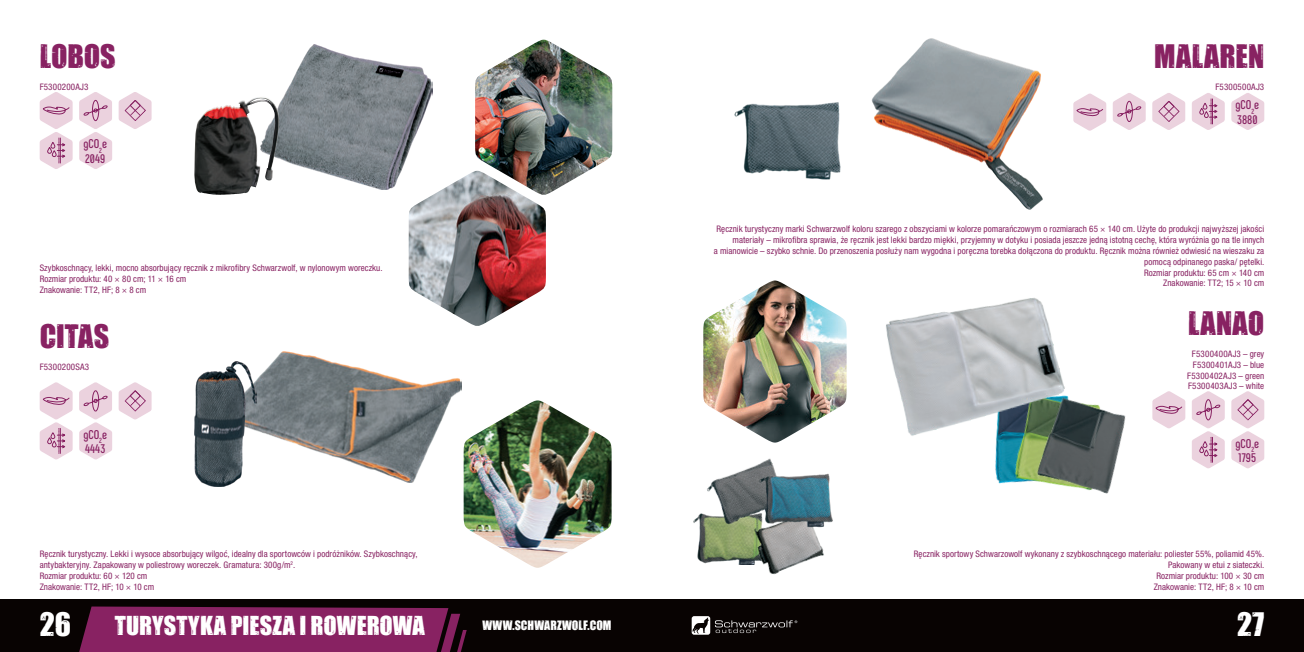
<style>
.page{position:relative;width:1304px;height:652px;background:#fff}
.page>*{position:absolute;margin:0;border:0;box-sizing:border-box;transform-origin:0 0}
.t1{font:30px "Impacted 20";letter-spacing:.005em;color:#882262}
.t2{font:30px "Impacted 20";color:#fff}
.t3{font:24.2px "Impacted 20";letter-spacing:.005em;color:#fff}
.t4{font:700 12.7px "Phenomena";color:#882262}
.t5{font:700 12.5px "Phenomena";color:#882262}
.t6{font:12px "Impacted 20";letter-spacing:.005em;color:#fff}
.t7{font:condensed 9px/10.8px "Helvetica Neue LT Pro";letter-spacing:.005em;color:#882262}
.t8{font:condensed 9px "Helvetica Neue LT Pro";letter-spacing:.025em;color:#882262}
</style>
<div class="page">
<div style="left:652px;top:599px;width:652px;height:53px;background:#080302"></div>
<svg style="left:692px;top:616px;width:105px;height:19px"></svg>
<div style="left:0;top:599px;width:652px;height:53px;background:#080302"></div>
<svg style="left:79px;top:606px;width:388px;height:46px;background:#7d1f5a"></svg>
<img style="left:475px;top:40px;width:137px;height:155px">
<img style="left:409px;top:171px;width:137px;height:155px">
<img style="left:464px;top:400px;width:148px;height:168px">
<img style="left:262px;top:45px;width:170px;height:145px">
<img style="left:194px;top:97px;width:68px;height:98px">
<img style="left:234px;top:352px;width:227px;height:131px">
<img style="left:194px;top:362px;width:63px;height:125px">
<img style="left:734px;top:102px;width:107px;height:78px">
<img style="left:871px;top:38px;width:172px;height:172px">
<img style="left:693px;top:515px;width:50px;height:49px">
<img style="left:743px;top:528px;width:81px;height:47px">
<img style="left:699px;top:458px;width:93px;height:75px">
<img style="left:755px;top:470px;width:78px;height:58px">
<img style="left:995px;top:446px;width:8px;height:38px">
<img style="left:1003px;top:446px;width:26px;height:38px">
<img style="left:1029px;top:401px;width:97px;height:93px">
<img style="left:703px;top:281px;width:144px;height:162px">
<img style="left:886px;top:298px;width:189px;height:148px">
<svg style="left:119px;top:92px;width:33px;height:37px"></svg>
<svg style="left:40px;top:92px;width:33px;height:77px"></svg>
<svg style="left:79px;top:92px;width:33px;height:77px"></svg>
<svg style="left:119px;top:382px;width:33px;height:38px"></svg>
<svg style="left:40px;top:382px;width:33px;height:78px"></svg>
<svg style="left:79px;top:382px;width:33px;height:78px"></svg>
<svg style="left:1073px;top:93px;width:33px;height:38px"></svg>
<svg style="left:1113px;top:93px;width:33px;height:37px"></svg>
<svg style="left:1152px;top:93px;width:33px;height:37px"></svg>
<svg style="left:1192px;top:93px;width:33px;height:37px"></svg>
<svg style="left:1231px;top:93px;width:33px;height:37px"></svg>
<svg style="left:1152px;top:391px;width:33px;height:38px"></svg>
<svg style="left:1192px;top:391px;width:33px;height:78px"></svg>
<svg style="left:1231px;top:391px;width:33px;height:78px"></svg>
<p class="t1" style="left:40px;top:33px;width:78px">LOBOS</p>
<p class="t7" style="left:40px;top:81px;width:50px">F5300200AJ3</p>
<p class="t4" style="left:83px;top:136px;width:25px">gCO<sub>2</sub>e</p>
<p class="t5" style="left:85px;top:151px;width:22px">2049</p>
<p class="t7" style="left:40px;top:262px;width:344px">Szybkoschnący, lekki, mocno absorbujący ręcznik z mikrofibry Schwarzwolf, w nylonowym woreczku.<br>Rozmiar produktu: 40 × 80 cm; 11 × 16 cm<br>Znakowanie: TT2, HF; 8 × 8 cm</p>
<p class="t1" style="left:40px;top:313px;width:71px">CITAS</p>
<p class="t8" style="left:40px;top:361px;width:51px">F5300200SA3</p>
<p class="t4" style="left:83px;top:427px;width:25px">gCO<sub>2</sub>e</p>
<p class="t5" style="left:85px;top:441px;width:22px">4443</p>
<p class="t7" style="left:40px;top:549px;width:379px">Ręcznik turystyczny. Lekki i wysoce absorbujący wilgoć, idealny dla sportowców i podróżników. Szybkoschnący, antybakteryjny. Zapakowany w poliestrowy woreczek. Gramatura: 300g/m<sup>2</sup>.<br>Rozmiar produktu: 60 × 120 cm<br>Znakowanie: TT2, HF; 10 × 10 cm</p>
<p class="t1" style="left:1154px;top:33px;width:112px">MALAREN</p>
<p class="t7" style="left:1215px;top:81px;width:50px">F5300500AJ3</p>
<p class="t5" style="left:1237px;top:112px;width:22px">3880</p>
<p class="t4" style="left:1235px;top:97px;width:25px">gCO<sub>2</sub>e</p>
<p class="t7" style="left:714px;top:224px;width:552px;text-align:right">Ręcznik turystyczny marki Schwarzwolf koloru szarego z obszyciami w kolorze pomarańczowym o rozmiarach 65 × 140 cm. Użyte do produkcji najwyższej jakości materiały – mikrofibra sprawia, że ręcznik jest lekki bardzo miękki, przyjemny w dotyku i posiada jeszcze jedną istotną cechę, która wyróżnia go na tle innych<br>a mianowicie – szybko schnie. Do przenoszenia posłuży nam wygodna i poręczna torebka dołączona do produktu. Ręcznik można również odwiesić na wieszaku za pomocą odpinanego paska/ pętelki.<br>Rozmiar produktu: 65 cm × 140 cm<br>Znakowanie: TT2; 15 × 10 cm</p>
<p class="t1" style="left:1188px;top:300px;width:78px">LANAO</p>
<p class="t7" style="left:1192px;top:348px;width:74px">F5300400AJ3 – grey</p>
<p class="t7" style="left:1193px;top:359px;width:73px">F5300401AJ3 – blue</p>
<p class="t7" style="left:1187px;top:370px;width:79px">F5300402AJ3 – green</p>
<p class="t7" style="left:1188px;top:381px;width:78px">F5300403AJ3 – white</p>
<p class="t4" style="left:1235px;top:436px;width:25px">gCO<sub>2</sub>e</p>
<p class="t5" style="left:1239px;top:450px;width:19px">1795</p>
<p class="t7" style="left:914px;top:549px;width:352px;text-align:right">Ręcznik sportowy Schwarzowolf wykonany z szybkoschnącego materiału: poliester 55%, poliamid 45%.<br>Pakowany w etui z siateczki.<br>Rozmiar produktu: 100 × 30 cm<br>Znakowanie: TT2, HF; 8 × 10 cm</p>
<h1 class="t2" style="left:40px;top:601px;width:33px">26</h1>
<h2 class="t3" style="left:115px;top:607px;width:312px">TURYSTYKA PIESZA I ROWEROWA</h2>
<h1 class="t2" style="left:1237px;top:601px;width:29px">27</h1>
<h3 class="t6" style="left:482px;top:616px;width:131px">WWW.SCHWARZWOLF.COM</h3>
</div>
